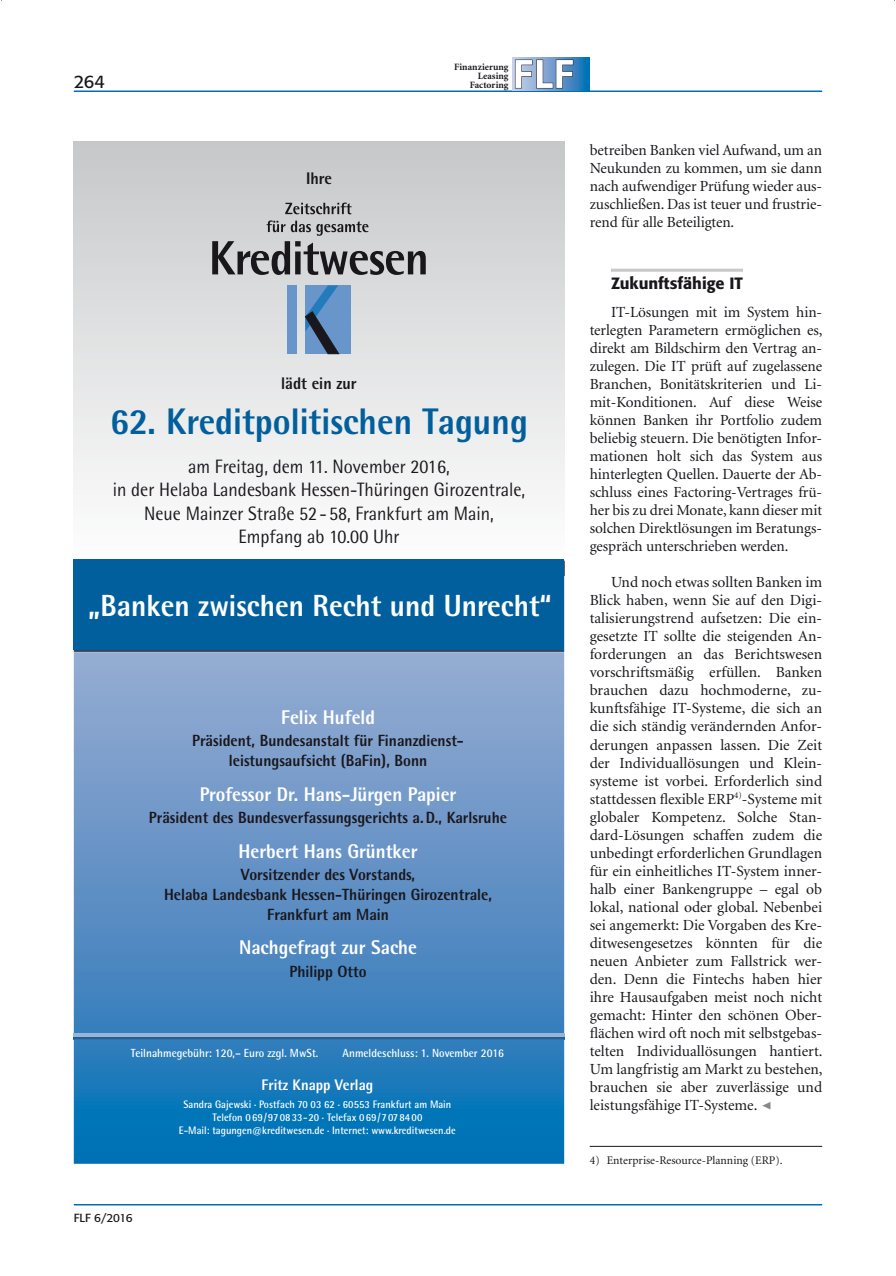
<style>
.page{position:relative;width:896px;height:1276px;background:#fff}
.page>*{position:absolute;margin:0;border:0;box-sizing:border-box;transform-origin:0 0}
.t1{font:800 37.05px "Rotis Semi Sans";color:#005f9c;scale:.93 1}
.t2{font:800 30.6px "Rotis Semi Sans";color:#fff;scale:.93 1}
.t3{font:800 19.8px "Rotis Semi Sans";color:#fff;scale:.93 1}
.t4{font:19.35px/23.5px "Rotis Semi Sans";color:#1a171c;text-align:center;scale:.93 1}
.t5{font:18px "Formata";color:#1a171c}
.t6{font:800 16.8px "Rotis Semi Sans";color:#1a171c;scale:.93 1}
.t7{font:800 16.2px/19.8px "Rotis Semi Sans";color:#1a171c;text-align:center;scale:.93 1}
.t8{font:500 16.2px "Formata";color:#1a171c}
.t9{font:15.45px/18px "Minion";color:#1a171c}
.t10{font:800 15.3px "Rotis Semi Sans";color:#fff;scale:.93 1}
.t11{font:700 11.7px "Rotis Semi Sans";color:#fff;scale:.93 1}
.t12{font:11.7px "Minion";color:#1a171c}
.t13{font:11.7px "Formata";letter-spacing:-.02em;color:#1a171c}
.t14{font:700 10.8px/12.9px "Rotis Semi Sans";color:#fff;text-align:center;scale:.93 1}
.t15{font:700 9.6px/9px "Minion";letter-spacing:.005em;color:#1a171c;text-align:right}
</style>
<div class="page">
<hr style="left:74px;top:1203px;width:748px;height:2px;background:#006fb4">
<hr style="left:74px;top:90px;width:748px;height:2px;background:#006fb4">
<hr style="left:611px;top:269px;width:132px;height:3px;background:#c6c7c9">
<svg style="left:74px;top:652px;width:490px;height:511px;background:#538dc3"></svg>
<div style="left:74px;top:142px;width:490px;height:418px;background:linear-gradient(to bottom,#c6c8c9,#fefefe)"></div>
<img style="left:74px;top:1036px;width:490px;height:3px">
<hr style="left:74px;top:1033px;width:490px;height:3px;background:#99b3d9">
<img style="left:74px;top:649px;width:490px;height:3px">
<div style="left:74px;top:558px;width:490px;height:91px;background:#005f9c"></div>
<svg style="left:285px;top:202px;width:67px;height:12px"></svg>
<svg style="left:212px;top:220px;width:214px;height:55px;background:#a2a1a4"></svg>
<div style="left:305px;top:285px;width:46px;height:68px;background:#6895ca"></div>
<div style="left:287px;top:285px;width:9px;height:68px;background:#6895ca"></div>
<svg style="left:305px;top:285px;width:34px;height:69px"></svg>
<hr style="left:590px;top:1145px;width:232px;height:1px;background:#1a171c">
<svg style="left:513px;top:57px;width:77px;height:33px"></svg>
<svg style="left:514px;top:59px;width:60px;height:30px"></svg>
<p class="t5" style="left:74px;top:71px;width:33px">264</p>
<p class="t6" style="left:306px;top:167px;width:29px">Ihre</p>
<p class="t15" style="left:454px;top:63px;width:56px">Finanzierung<br>Leasing<br>Factoring</p>
<p class="t6" style="left:281px;top:373px;width:83px">lädt ein zur</p>
<h1 class="t1" style="left:110px;top:397px;width:451px">62. Kreditpolitischen Tagung</h1>
<p class="t4" style="left:113px;top:454px;width:445px">am Freitag, dem 11. November 2016,<br>in der Helaba Landesbank Hessen-Thüringen Girozentrale, Neue Mainzer Straße 52 - 58, Frankfurt am Main, Empfang ab 10.00 Uhr</p>
<h2 class="t2" style="left:88px;top:586px;width:500px">„Banken zwischen Recht und Unrecht“</h2>
<p class="t3" style="left:281px;top:704px;width:102px">Felix Hufeld</p>
<p class="t7" style="left:192px;top:730px;width:294px">Präsident, Bundesanstalt für Finanzdienst&shy;leistungsaufsicht (BaFin), Bonn</p>
<p class="t3" style="left:200px;top:781px;width:278px">Professor Dr. Hans-Jürgen Papier</p>
<p class="t7" style="left:149px;top:807px;width:387px">Präsident des Bundesverfassungsgerichts a. D., Karlsruhe</p>
<p class="t3" style="left:239px;top:838px;width:194px">Herbert Hans Grüntker</p>
<p class="t7" style="left:164px;top:864px;width:354px">Vorsitzender des Vorstands,<br>Helaba Landesbank Hessen-Thüringen Girozentrale,<br>Frankfurt am Main</p>
<p class="t3" style="left:239px;top:934px;width:193px">Nachgefragt zur Sache</p>
<p class="t7" style="left:290px;top:960px;width:84px">Philipp Otto</p>
<p class="t11" style="left:131px;top:1045px;width:203px">Teilnahmegebühr: 120,– Euro zzgl. MwSt.</p>
<p class="t11" style="left:343px;top:1045px;width:175px">Anmeldeschluss: 1. November 2016</p>
<p class="t10" style="left:262px;top:1074px;width:122px">Fritz Knapp Verlag</p>
<p class="t14" style="left:179px;top:1097px;width:299px">Sandra Gajewski . Postfach 70 03 62 . 60553 Frankfurt am Main<br>Telefon 0 69/97 08 33-20 . Telefax 0 69/7 07 84 00<br>E-Mail: tagungen@kreditwesen.de . Internet: www.kreditwesen.de</p>
<p class="t13" style="left:74px;top:1210px;width:60px">FLF 6/2016</p>
<p class="t9" style="left:590px;top:142px;width:234px;text-align:justify">betreiben Banken viel Aufwand, um an Neukunden zu kommen, um sie dann nach aufwendiger Prüfung wieder aus&shy;zuschließen. Das ist teuer und frustrie&shy;rend für alle Beteiligten.</p>
<p class="t8" style="left:611px;top:273px;width:133px">Zukunftsfähige IT</p>
<p class="t9" style="left:590px;top:304px;width:234px;text-indent:21px">IT-Lösungen mit im System hin&shy;terlegten Parametern ermöglichen es, direkt am Bildschirm den Vertrag an&shy;zulegen. Die IT prüft auf zugelassene Branchen, Bonitätskriterien und Li&shy;mit-Konditionen. Auf diese Weise können Banken ihr Portfolio zudem beliebig steuern. Die benötigten Infor&shy;mationen holt sich das System aus hinterlegten Quellen. Dauerte der Ab&shy;schluss eines Factoring-Vertrages frü&shy;her bis zu drei Monate, kann dieser mit solchen Direktlösungen im Beratungs&shy;gespräch unterschrieben werden.</p>
<p class="t9" style="left:590px;top:574px;width:234px;text-indent:21px">Und noch etwas sollten Banken im Blick haben, wenn Sie auf den Digi&shy;talisierungstrend aufsetzen: Die ein&shy;gesetzte IT sollte die steigenden An&shy;forderungen an das Berichtswesen vorschriftsmäßig erfüllen. Banken brauchen dazu hochmoderne, zu&shy;kunftsfähige IT-Systeme, die sich an die sich ständig verändernden Anfor&shy;derungen anpassen lassen. Die Zeit der Individuallösungen und Klein&shy;systeme ist vorbei. Erforderlich sind stattdessen flexible ERP<sup>4)</sup>-Systeme mit globaler Kompetenz. Solche Stan&shy;dard-Lösungen schaffen zudem die unbedingt erforderlichen Grundlagen für ein einheitliches IT-System inner&shy;halb einer Bankengruppe – egal ob lokal, national oder global. Nebenbei sei angemerkt: Die Vorgaben des Kre&shy;ditwesengesetzes könnten für die neuen Anbieter zum Fallstrick wer&shy;den. Denn die Fintechs haben hier ihre Hausaufgaben meist noch nicht gemacht: Hinter den schönen Ober&shy;flächen wird oft noch mit selbstgebas&shy;telten Individuallösungen hantiert.<br>Um langfristig am Markt zu bestehen, brauchen sie aber zuverlässige und leistungsfähige IT-Systeme.</p>
<p class="t12" style="left:590px;top:1153px;width:194px">4) Enterprise-Resource-Planning (ERP).</p>
</div>
